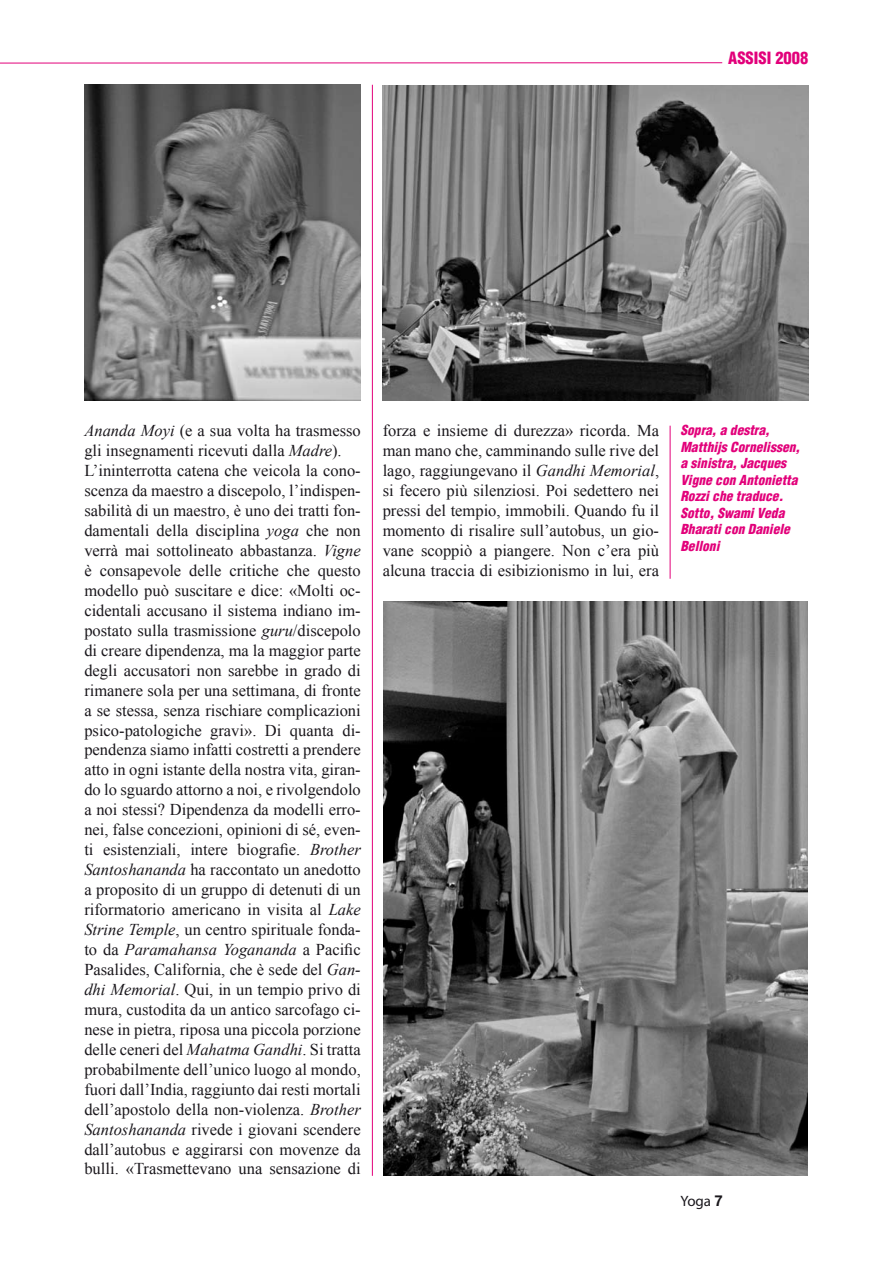
<style>
.page{position:relative;width:893px;height:1263px;background:#fff}
.page>*{position:absolute;margin:0;border:0;box-sizing:border-box;transform-origin:0 0}
.t1{font:16.5px/20px "Times New Roman";color:#1a171c}
.t2{font:900 condensed 16.5px "Helvetica";color:#e2007a}
.t3{font:15px "Myriad Pro";color:#1a171c}
.t4{font:italic 900 condensed 13.5px/16.5px "Helvetica";color:#e2007a}
.s1{font-style:italic}
.s2{font-family:"Helvetica Neue";font-weight:700}
</style>
<div class="page">
<hr style="left:372px;top:85px;width:1px;height:1091px;background:#e2007a">
<hr style="left:670px;top:426px;width:1px;height:153px;background:#e2007a">
<svg style="left:0;top:62px;width:723px;height:2px"></svg>
<img style="left:383px;top:601px;width:424px;height:574px">
<img style="left:84px;top:85px;width:277px;height:315px">
<img style="left:382px;top:85px;width:426px;height:315px">
<p class="t2" style="left:728px;top:47px;width:9px">ASSISI</p>
<p class="t2" style="left:775px;top:47px;width:34px">2008</p>
<p class="t1" style="left:84px;top:420px;width:278px"><span class="s1">Ananda Moyi</span> (e a sua volta ha trasmesso gli insegnamenti ricevuti dalla <span class="s1">Madre</span>).<br>L’ininterrotta catena che veicola la cono&shy;scenza da maestro a discepolo, l’indispen&shy;sabilità di un maestro, è uno dei tratti fon&shy;damentali della disciplina <span class="s1">yoga</span> che non verrà mai sottolineato abbastanza. <span class="s1">Vigne </span>è consapevole delle critiche che questo modello può suscitare e dice: «Molti oc&shy;cidentali accusano il sistema indiano im&shy;postato sulla trasmissione <span class="s1">guru</span>/discepolo di creare dipendenza, ma la maggior parte degli accusatori non sarebbe in grado di rimanere sola per una settimana, di fronte a se stessa, senza rischiare complicazioni psico-patologiche gravi». Di quanta di&shy;pendenza siamo infatti costretti a prendere atto in ogni istante della nostra vita, giran&shy;do lo sguardo attorno a noi, e rivolgendolo a noi stessi? Dipendenza da modelli erro&shy;nei, false concezioni, opinioni di sé, even&shy;ti esistenziali, intere biografie. <span class="s1">Brother Santoshananda</span> ha raccontato un anedotto a proposito di un gruppo di detenuti di un riformatorio americano in visita al <span class="s1">Lake Strine Temple</span>, un centro spirituale fonda&shy;to da <span class="s1">Paramahansa Yogananda</span> a Pacific Pasalides, California, che è sede del <span class="s1">Gan&shy;dhi Memorial</span>. Qui, in un tempio privo di mura, custodita da un antico sarcofago ci&shy;nese in pietra, riposa una piccola porzione delle ceneri del <span class="s1">Mahatma Gandhi</span>. Si tratta probabilmente dell’unico luogo al mondo, fuori dall’India, raggiunto dai resti mortali dell’apostolo della non-violenza. <span class="s1">Brother Santoshananda</span> rivede i giovani scendere dall’autobus e aggirarsi con movenze da bulli. «Trasmettevano una sensazione di</p>
<p class="t1" style="left:383px;top:420px;width:278px;text-align:justify">forza e insieme di durezza» ricorda. Ma man mano che, camminando sulle rive del lago, raggiungevano il <span class="s1">Gandhi Memorial</span>, si fecero più silenziosi. Poi sedettero nei pressi del tempio, immobili. Quando fu il momento di risalire sull’autobus, un gio&shy;vane scoppiò a piangere. Non c’era più alcuna traccia di esibizionismo in lui, era</p>
<p class="t4" style="left:680px;top:422px;width:121px">Sopra, a destra,<br>Matthijs Cornelissen, a sinistra, Jacques<br>Vigne con Antonietta<br>Rozzi che traduce.<br>Sotto, Swami Veda<br>Bharati con Daniele<br>Belloni</p>
<p class="t3" style="left:680px;top:1191px;width:44px">Yoga <span class="s2">7</span></p>
</div>
